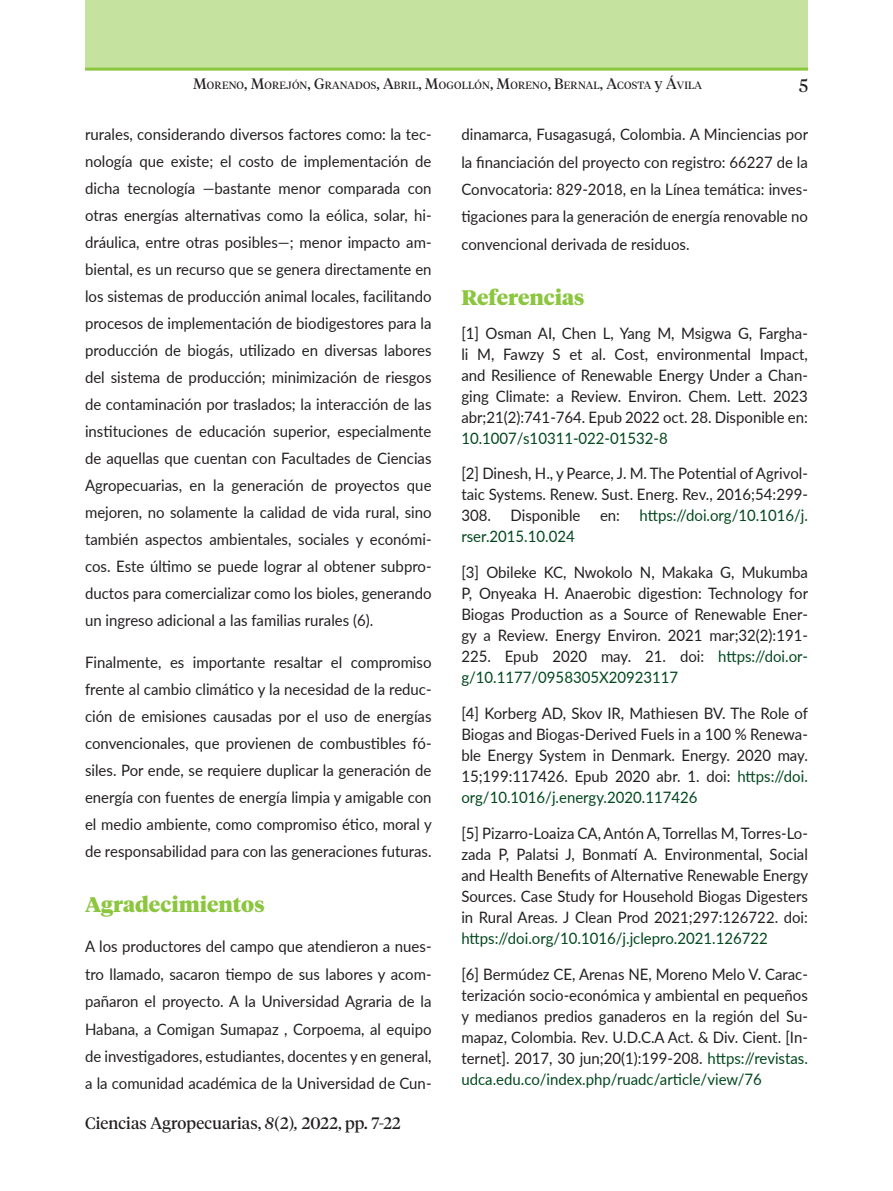
<style>
.page{position:relative;width:893px;height:1191px;background:#fff}
.page>*{position:absolute;margin:0;border:0;box-sizing:border-box;transform-origin:0 0}
.t1{font:900 21px "Tiempos Headline";color:#8bc63e}
.t2{font:18px "Tiempos Headline";color:#231f20}
.t3{font:16.5px "Tiempos Headline";letter-spacing:.01em;color:#231f20}
.t4{font:15.75px/27px "Lato";color:#231f20;text-align:justify;scale:.95 1}
.t5{font:15.75px "Lato";color:#00471d;scale:.95 1}
.t6{font:10.5px "Tiempos Headline";letter-spacing:.015em;color:#231f20}
.s1{font-size:15px}
.s2{font-style:italic}
.s3{color:#00471d}
</style>
<div class="page">
<div style="left:85px;top:0;width:723px;height:68px;background:#c5e29e"></div>
<hr style="left:85px;top:68px;width:723px;height:3px;background:#8bc63e">
<p class="t6" style="left:193px;top:78px;width:510px"><span class="s1">M</span>ORENO<span class="s1">, M</span>OREJÓN<span class="s1">, G</span>RANADOS<span class="s1">, A</span>BRIL<span class="s1">, M</span>OGOLLÓN<span class="s1">, M</span>ORENO<span class="s1">, B</span>ERNAL<span class="s1">, A</span>COSTA <span class="s1">y</span> <span class="s1">Á</span>VILA</p>
<p class="t2" style="left:799px;top:73px;width:10px">5</p>
<p class="t4" style="left:85px;top:120px;width:366px">rurales, considerando diversos factores como: la tec&shy;nología que existe; el costo de implementación de dicha tecnología —bastante menor comparada con otras energías alternativas como la eólica, solar, hi&shy;dráulica, entre otras posibles—; menor impacto am&shy;biental, es un recurso que se genera directamente en los sistemas de producción animal locales, facilitando procesos de implementación de biodigestores para la producción de biogás, utilizado en diversas labores del sistema de producción; minimización de riesgos de contaminación por traslados; la interacción de las instituciones de educación superior, especialmente de aquellas que cuentan con Facultades de Ciencias Agropecuarias, en la generación de proyectos que mejoren, no solamente la calidad de vida rural, sino también aspectos ambientales, sociales y económi&shy;cos. Este último se puede lograr al obtener subpro&shy;ductos para comercializar como los bioles, generando un ingreso adicional a las familias rurales (6).</p>
<p class="t4" style="left:85px;top:648px;width:367px">Finalmente, es importante resaltar el compromiso frente al cambio climático y la necesidad de la reduc&shy;ción de emisiones causadas por el uso de energías convencionales, que provienen de combustibles fó&shy;siles. Por ende, se requiere duplicar la generación de energía con fuentes de energía limpia y amigable con el medio ambiente, como compromiso ético, moral y de responsabilidad para con las generaciones futuras.</p>
<h1 class="t1" style="left:85px;top:890px;width:181px">Agradecimientos</h1>
<p class="t4" style="left:85px;top:932px;width:366px">A los productores del campo que atendieron a nues&shy;tro llamado, sacaron tiempo de sus labores y acom&shy;pañaron el proyecto. A la Universidad Agraria de la Habana, a Comigan Sumapaz , Corpoema, al equipo de investigadores, estudiantes, docentes y en general, a la comunidad académica de la Universidad de Cun-</p>
<p class="t3" style="left:85px;top:1112px;width:317px">Ciencias Agropecuarias, <span class="s2">8</span>(2)<span class="s2">,</span> 2022, pp. 7-22</p>
<p class="t4" style="left:461px;top:120px;width:367px">dinamarca, Fusagasugá, Colombia. A Minciencias por la financiación del proyecto con registro: 66227 de la Convocatoria: 829-2018, en la Línea temática: inves&shy;tigaciones para la generación de energía renovable no convencional derivada de residuos.</p>
<h1 class="t1" style="left:461px;top:283px;width:124px">Referencias</h1>
<p class="t4" style="left:461px;top:321px;width:366px;line-height:21px">[1] Osman AI, Chen L, Yang M, Msigwa G, Fargha&shy;li M, Fawzy S et al. Cost, environmental Impact, and Resilience of Renewable Energy Under a Chan&shy;ging Climate: a Review. Environ. Chem. Lett. 2023 abr;21(2):741-764. Epub 2022 oct. 28. Disponible en:</p>
<p class="t5" style="left:461px;top:426px;width:219px">10.1007/s10311-022-01532-8</p>
<p class="t4" style="left:461px;top:462px;width:366px;line-height:21px">[2] Dinesh, H., y Pearce, J. M. The Potential of Agrivol&shy;taic Systems. Renew. Sust. Energ. Rev., 2016;54:299- 308. Disponible en: <span class="s3">https://doi.org/10.1016/j. rser.2015.10.024</span></p>
<p class="t4" style="left:461px;top:561px;width:367px;line-height:21px">[3] Obileke KC, Nwokolo N, Makaka G, Mukumba P, Onyeaka H. Anaerobic digestion: Technology for Biogas Production as a Source of Renewable Ener&shy;gy a Review. Energy Environ. 2021 mar;32(2):191- 225. Epub 2020 may. 21. doi: <span class="s3">https://doi.or&shy;g/10.1177/0958305X20923117</span></p>
<p class="t4" style="left:461px;top:702px;width:367px;line-height:21px">[4] Korberg AD, Skov IR, Mathiesen BV. The Role of Biogas and Biogas-Derived Fuels in a 100 % Renewa&shy;ble Energy System in Denmark. Energy. 2020 may.<br>15;199:117426. Epub 2020 abr. 1. doi: <span class="s3">https://doi. org/10.1016/j.energy.2020.117426</span></p>
<p class="t4" style="left:461px;top:822px;width:367px;line-height:21px">[5] Pizarro-Loaiza CA, Antón A, Torrellas M, Torres-Lo&shy;zada P, Palatsi J, Bonmatí A. Environmental, Social and Health Benefits of Alternative Renewable Energy Sources. Case Study for Household Biogas Digesters in Rural Areas. J Clean Prod 2021;297:126722. doi:</p>
<p class="t5" style="left:461px;top:927px;width:324px">https://doi.org/10.1016/j.jclepro.2021.126722</p>
<p class="t4" style="left:461px;top:963px;width:366px;line-height:21px">[6] Bermúdez CE, Arenas NE, Moreno Melo V. Carac&shy;terización socio-económica y ambiental en pequeños y medianos predios ganaderos en la región del Su&shy;mapaz, Colombia. Rev. U.D.C.A Act. &amp; Div. Cient. [In&shy;ternet]. 2017, 30 jun;20(1):199-208. <span class="s3">https://revistas. udca.edu.co/index.php/ruadc/article/view/76</span></p>
</div>
